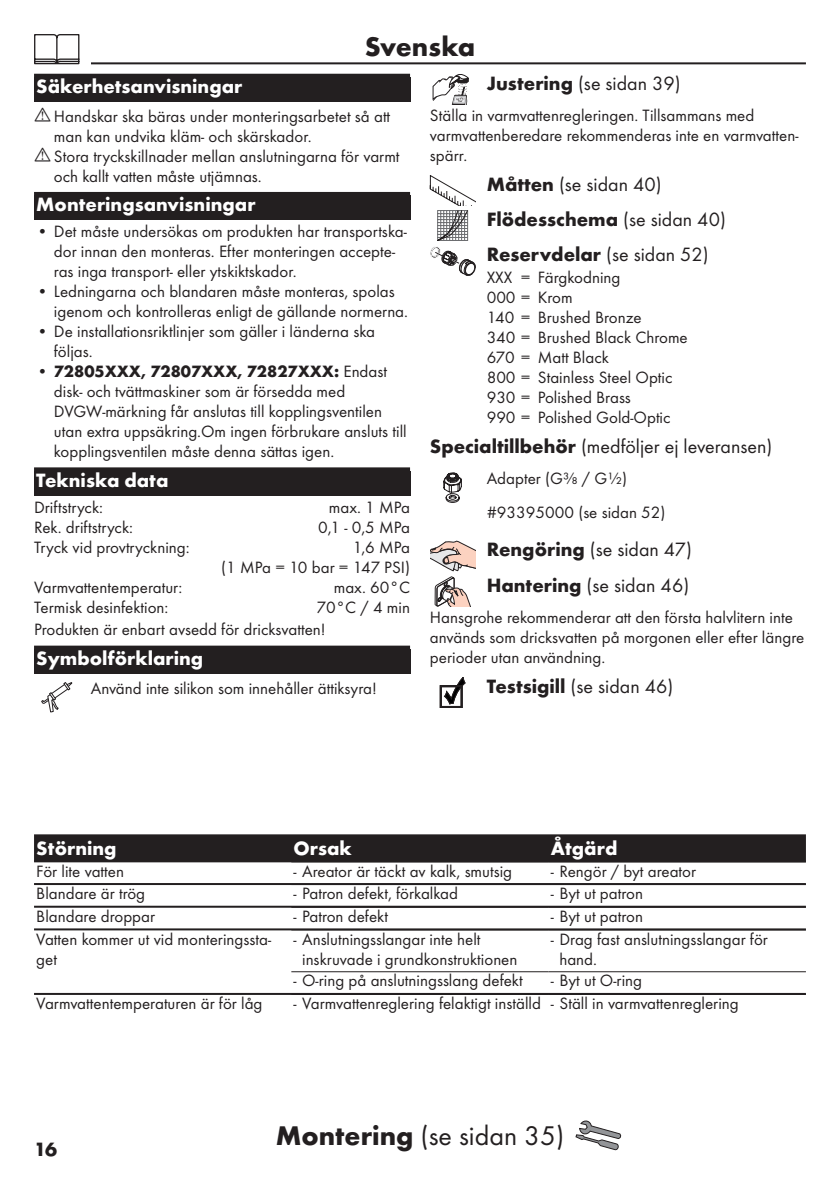
<style>
.page{position:relative;width:840px;height:1191px;background:#fff}
.page>*{position:absolute;margin:0;border:0;box-sizing:border-box;transform-origin:0 0}
.Montage_mit_Symbol_SV{font:28px "Futura TOT Boo";color:#231f20}
.Sprache_Rahmenwechsel_SV{font:700 28px "Futura TOT";letter-spacing:-.01em;color:#231f20}
.Ueberschrift_Grafik_SV{font:20px "Futura TOT Boo";color:#231f20}
.Ueberschrift_SV{font:700 20px "Futura TOT";color:#fff}
.Ueberschrift_Grafik__folgeText_SV{font:20px "Futura TOT Boo";color:#231f20}
.Ueberschrift_nach_Grafik_SV{font:20px "Futura TOT Boo";color:#231f20}
.Ueberschrift_Grafik_SV-2{font:700 20px "Futura TOT";color:#231f20}
.Ueberschrift_o_Absatz_Grafik_SV{font:700 20px "Futura TOT";color:#231f20}
.Ueberschrift___SV{font:700 20px "Futura TOT";color:#fff}
.Tabelle_Kopf_SV{font:700 20px "Futura TOT";color:#fff}
.Normaltext_nach_Grafik_SV{font:17px/20px "Futura TOT Boo";color:#231f20}
.Techn__Daten_SV{font:17px "Futura TOT Boo";color:#231f20}
.Farbe_SV{font:17px "Futura TOT Boo";color:#231f20}
.Tabelle_Spalte_SV{font:17px/20px "Futura TOT Boo";color:#231f20}
.Normaltext_Grafik_SV{font:17px "Futura TOT Boo";color:#231f20}
.Normaltext_SV{font:17px "Futura TOT Boo";color:#231f20}
.s1{font-family:"Futura TOT";font-weight:700}
.s2{font-family:"Futura TOT Boo";font-weight:400}
</style>
<div class="page">
<hr style="left:34px;top:62px;width:771px;height:2px;background:#231f20">
<div style="left:23px;top:34px;width:68px;height:34px;background:#fff"></div>
<svg style="left:34px;top:34px;width:45px;height:30px"></svg>
<svg style="left:575px;top:1120px;width:45px;height:30px"></svg>
<div style="left:34px;top:74px;width:376px;height:28px;background:#231f20"></div>
<div style="left:34px;top:192px;width:376px;height:28px;background:#231f20"></div>
<div style="left:34px;top:467px;width:376px;height:28px;background:#231f20"></div>
<div style="left:34px;top:649px;width:376px;height:25px;background:#231f20"></div>
<div style="left:34px;top:645px;width:376px;height:28px;background:#231f20"></div>
<svg style="left:41px;top:682px;width:32px;height:30px"></svg>
<svg style="left:432px;top:74px;width:36px;height:31px"></svg>
<svg style="left:429px;top:175px;width:46px;height:101px"></svg>
<svg style="left:443px;top:472px;width:19px;height:31px"></svg>
<svg style="left:430px;top:541px;width:45px;height:65px"></svg>
<svg style="left:440px;top:677px;width:25px;height:30px"></svg>
<div style="left:34px;top:834px;width:771px;height:26px;background:#231f20"></div>
<hr style="left:34px;top:860px;width:771px;height:2px;background:#231f20">
<hr style="left:34px;top:883px;width:771px;height:2px;background:#231f20">
<hr style="left:34px;top:905px;width:771px;height:2px;background:#231f20">
<hr style="left:34px;top:928px;width:771px;height:2px;background:#231f20">
<hr style="left:291px;top:971px;width:257px;height:1px;background:#231f20">
<hr style="left:548px;top:971px;width:257px;height:1px;background:#231f20">
<hr style="left:34px;top:993px;width:771px;height:2px;background:#231f20">
<p class="Sprache_Rahmenwechsel_SV" style="left:364px;top:29px;width:112px">Svenska</p>
<p class="Ueberschrift___SV" style="left:36px;top:74px;width:207px">Säkerhetsanvisningar</p>
<p class="Normaltext_nach_Grafik_SV" style="left:54px;top:106px;width:337px">Handskar ska bäras under monteringsarbetet så att man kan undvika kläm- och skärskador.</p>
<p class="Normaltext_nach_Grafik_SV" style="left:54px;top:146px;width:347px">Stora tryckskillnader mellan anslutningarna för varmt och kallt vatten måste utjämnas.</p>
<p class="Ueberschrift_SV" style="left:36px;top:192px;width:221px">Monteringsanvisningar</p>
<p class="Normaltext_nach_Grafik_SV" style="left:54px;top:221px;width:354px;text-indent:-17px">• Det måste undersökas om produkten har transportska&shy;dor innan den monteras. Efter monteringen accepte&shy;ras inga transport- eller ytskiktskador.</p>
<p class="Normaltext_nach_Grafik_SV" style="left:54px;top:281px;width:355px;text-indent:-17px">• Ledningarna och blandaren måste monteras, spolas igenom och kontrolleras enligt de gällande normerna.</p>
<p class="Normaltext_nach_Grafik_SV" style="left:54px;top:321px;width:322px;text-indent:-17px">• De installationsriktlinjer som gäller i länderna ska följas.</p>
<p class="Normaltext_nach_Grafik_SV" style="left:54px;top:361px;width:354px;text-indent:-17px">• <span class="s1">72805XXX, 72807XXX, 72827XXX:</span> Endast disk- och tvättmaskiner som är försedda med DVGW-märkning får anslutas till kopplingsventilen utan extra uppsäkring.Om ingen förbrukare ansluts till kopplingsventilen måste denna sättas igen.</p>
<p class="Ueberschrift_SV" style="left:36px;top:468px;width:134px">Tekniska data</p>
<p class="Techn__Daten_SV" style="left:34px;top:497px;width:70px">Driftstryck:</p>
<p class="Techn__Daten_SV" style="left:329px;top:497px;width:83px">max. 1 MPa</p>
<p class="Techn__Daten_SV" style="left:34px;top:517px;width:100px">Rek. driftstryck:</p>
<p class="Techn__Daten_SV" style="left:318px;top:517px;width:93px">0,1 - 0,5 MPa</p>
<p class="Techn__Daten_SV" style="left:34px;top:537px;width:157px">Tryck vid provtryckning:</p>
<p class="Techn__Daten_SV" style="left:352px;top:537px;width:59px">1,6 MPa</p>
<p class="Techn__Daten_SV" style="left:221px;top:557px;width:190px">(1 MPa = 10 bar = 147 PSI)</p>
<p class="Techn__Daten_SV" style="left:34px;top:577px;width:150px">Varmvattentemperatur:</p>
<p class="Techn__Daten_SV" style="left:333px;top:577px;width:78px">max. 60°C</p>
<p class="Techn__Daten_SV" style="left:34px;top:597px;width:136px">Termisk desinfektion:</p>
<p class="Techn__Daten_SV" style="left:316px;top:597px;width:95px">70°C / 4 min</p>
<p class="Normaltext_SV" style="left:34px;top:619px;width:293px">Produkten är enbart avsedd för dricksvatten!</p>
<p class="Ueberschrift_SV" style="left:36px;top:646px;width:168px">Symbolförklaring</p>
<p class="Normaltext_Grafik_SV" style="left:91px;top:678px;width:287px">Använd inte silikon som innehåller ättiksyra!</p>
<p class="Ueberschrift_Grafik__folgeText_SV" style="left:486px;top:71px;width:195px"><span class="s1">Justering</span> (se sidan 39)</p>
<p class="Normaltext_nach_Grafik_SV" style="left:429px;top:105px;width:370px">Ställa in varmvattenregleringen. Tillsammans med varmvattenberedare rekommenderas inte en varmvatten&shy;spärr.</p>
<p class="Ueberschrift_Grafik_SV" style="left:486px;top:172px;width:176px"><span class="s1">Måtten</span> (se sidan 40)</p>
<p class="Ueberschrift_Grafik_SV-2" style="left:486px;top:207px;width:240px">Flödesschema <span class="s2">(se sidan 40)</span></p>
<p class="Ueberschrift_o_Absatz_Grafik_SV" style="left:486px;top:242px;width:223px">Reservdelar <span class="s2">(se sidan 52)</span></p>
<p class="Farbe_SV" style="left:486px;top:267px;width:135px">XXX = Färgkodning</p>
<p class="Farbe_SV" style="left:486px;top:287px;width:87px">000 = Krom</p>
<p class="Farbe_SV" style="left:486px;top:307px;width:156px">140 = Brushed Bronze</p>
<p class="Farbe_SV" style="left:486px;top:327px;width:202px">340 = Brushed Black Chrome</p>
<p class="Farbe_SV" style="left:486px;top:347px;width:124px">670 = Matt Black</p>
<p class="Farbe_SV" style="left:486px;top:367px;width:187px">800 = Stainless Steel Optic</p>
<p class="Farbe_SV" style="left:486px;top:387px;width:146px">930 = Polished Brass</p>
<p class="Farbe_SV" style="left:486px;top:407px;width:185px">990 = Polished Gold-Optic</p>
<p class="Ueberschrift_nach_Grafik_SV" style="left:429px;top:434px;width:343px"><span class="s1">Specialtillbehör</span> (medföljer ej leveransen)</p>
<p class="Normaltext_Grafik_SV" style="left:486px;top:468px;width:142px">Adapter (G⅜ / G½)</p>
<p class="Normaltext_Grafik_SV" style="left:486px;top:502px;width:180px">#93395000 (se sidan 52)</p>
<p class="Ueberschrift_Grafik_SV" style="left:486px;top:538px;width:206px"><span class="s1">Rengöring</span> (se sidan 47)</p>
<p class="Ueberschrift_Grafik__folgeText_SV" style="left:486px;top:573px;width:204px"><span class="s1">Hantering</span> (se sidan 46)</p>
<p class="Normaltext_nach_Grafik_SV" style="left:429px;top:607px;width:375px">Hansgrohe rekommenderar att den första halvlitern inte används som dricksvatten på morgonen eller efter längre perioder utan användning.</p>
<p class="Ueberschrift_Grafik_SV" style="left:486px;top:674px;width:188px"><span class="s1">Testsigill</span> (se sidan 46)</p>
<p class="Tabelle_Kopf_SV" style="left:36px;top:835px;width:82px">Störning</p>
<p class="Tabelle_Kopf_SV" style="left:293px;top:835px;width:60px">Orsak</p>
<p class="Tabelle_Kopf_SV" style="left:550px;top:835px;width:68px">Åtgärd</p>
<p class="Tabelle_Spalte_SV" style="left:36px;top:860px;width:89px">För lite vatten</p>
<p class="Normaltext_nach_Grafik_SV" style="left:293px;top:860px;width:220px">- Areator är täckt av kalk, smutsig</p>
<p class="Normaltext_nach_Grafik_SV" style="left:550px;top:860px;width:147px">- Rengör / byt areator</p>
<p class="Tabelle_Spalte_SV" style="left:36px;top:883px;width:110px">Blandare är trög</p>
<p class="Normaltext_nach_Grafik_SV" style="left:293px;top:883px;width:166px">- Patron defekt, förkalkad</p>
<p class="Normaltext_nach_Grafik_SV" style="left:550px;top:883px;width:94px">- Byt ut patron</p>
<p class="Tabelle_Spalte_SV" style="left:36px;top:906px;width:120px">Blandare droppar</p>
<p class="Normaltext_nach_Grafik_SV" style="left:293px;top:906px;width:96px">- Patron defekt</p>
<p class="Normaltext_nach_Grafik_SV" style="left:550px;top:906px;width:94px">- Byt ut patron</p>
<p class="Tabelle_Spalte_SV" style="left:36px;top:928px;width:236px">Vatten kommer ut vid monteringssta&shy;get</p>
<p class="Normaltext_nach_Grafik_SV" style="left:302px;top:928px;width:217px;text-indent:-9px">- Anslutningsslangar inte helt inskruvade i grundkonstruktionen</p>
<p class="Normaltext_nach_Grafik_SV" style="left:559px;top:928px;width:210px;text-indent:-9px">- Drag fast anslutningsslangar för hand.</p>
<p class="Normaltext_nach_Grafik_SV" style="left:293px;top:970px;width:230px">- O-ring på anslutningsslang defekt</p>
<p class="Normaltext_nach_Grafik_SV" style="left:550px;top:970px;width:93px">- Byt ut O-ring</p>
<p class="Tabelle_Spalte_SV" style="left:36px;top:993px;width:227px">Varmvattentemperaturen är för låg</p>
<p class="Normaltext_nach_Grafik_SV" style="left:293px;top:993px;width:249px">- Varmvattenreglering felaktigt inställd</p>
<p class="Normaltext_nach_Grafik_SV" style="left:550px;top:993px;width:189px">- Ställ in varmvattenreglering</p>
<p class="Ueberschrift_Grafik_SV-2" style="left:34px;top:1136px;width:25px">16</p>
<p class="Montage_mit_Symbol_SV" style="left:275px;top:1119px;width:290px"><span class="s1">Montering</span> (se sidan 35)</p>
</div>
